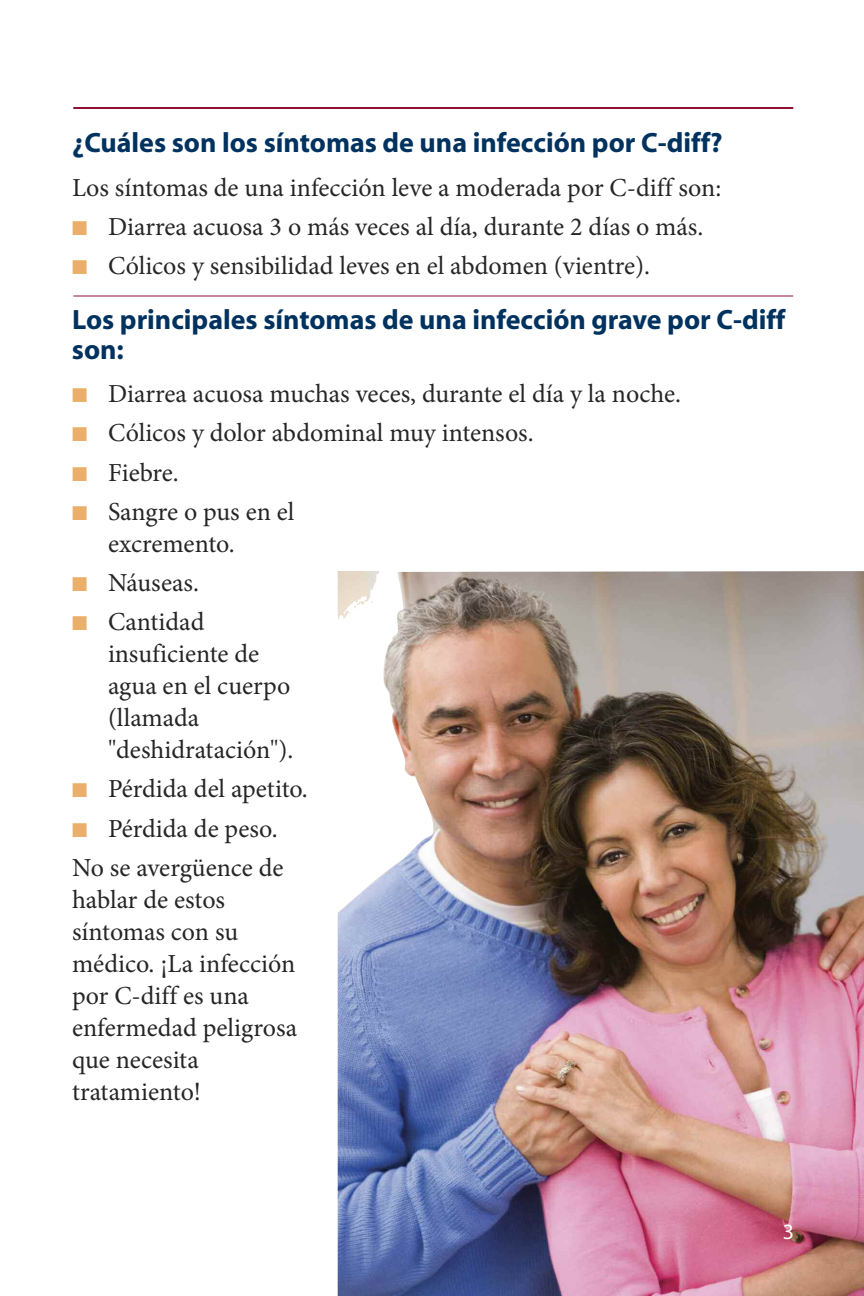
<style>
.page{position:relative;width:864px;height:1296px;background:#fff}
.page>*{position:absolute;margin:0;border:0;box-sizing:border-box;transform-origin:0 0}
.t1{font:700 28px/30px "Myriad";color:#00325f}
.t2{font:26px/32px "Minion Pro";color:#272627}
.t3{font:22px "Myriad";color:#fff}
.s1{color:#e9af6b}
</style>
<div class="page">
<hr style="left:73px;top:107px;width:720px;height:2px;background:#911138">
<hr style="left:73px;top:296px;width:720px;height:1px;background:#911138">
<img style="left:338px;top:571px;width:526px;height:725px">
<p class="t1" style="left:72px;top:130px;width:652px">¿Cuáles son los síntomas de una infección por C-diff?</p>
<p class="t2" style="left:72px;top:174px;width:651px">Los síntomas de una infección leve a moderada por C-diff son:</p>
<p class="t2" style="left:72px;top:213px;width:633px"><span class="s1">■</span> Diarrea acuosa 3 o más veces al día, durante 2 días o más.</p>
<p class="t2" style="left:72px;top:252px;width:580px"><span class="s1">■</span> Cólicos y sensibilidad leves en el abdomen (vientre).</p>
<p class="t1" style="left:72px;top:307px;width:715px">Los principales síntomas de una infección grave por C-diff son:</p>
<p class="t2" style="left:72px;top:380px;width:610px"><span class="s1">■</span> Diarrea acuosa muchas veces, durante el día y la noche.</p>
<p class="t2" style="left:72px;top:419px;width:463px"><span class="s1">■</span> Cólicos y dolor abdominal muy intensos.</p>
<p class="t2" style="left:72px;top:459px;width:108px"><span class="s1">■</span> Fiebre.</p>
<p class="t2" style="left:108px;top:498px;width:188px;text-indent:-36px"><span class="s1">■</span> Sangre o pus en el excremento.</p>
<p class="t2" style="left:72px;top:569px;width:129px"><span class="s1">■</span> Náuseas.</p>
<p class="t2" style="left:108px;top:608px;width:187px;text-indent:-36px"><span class="s1">■</span> Cantidad insuficiente de agua en el cuerpo (llamada "deshidratación").</p>
<p class="t2" style="left:72px;top:775px;width:237px"><span class="s1">■</span> Pérdida del apetito.</p>
<p class="t2" style="left:72px;top:811px;width:213px;line-height:39.2px"><span class="s1">■</span> Pérdida de peso.<br>No se avergüence de</p>
<p class="t2" style="left:72px;top:886px;width:227px">hablar de estos síntomas con su médico. ¡La infección por C-diff es una enfermedad peligrosa que necesita tratamiento!</p>
<p class="t3" style="left:783px;top:1224px;width:13px">3</p>
</div>
